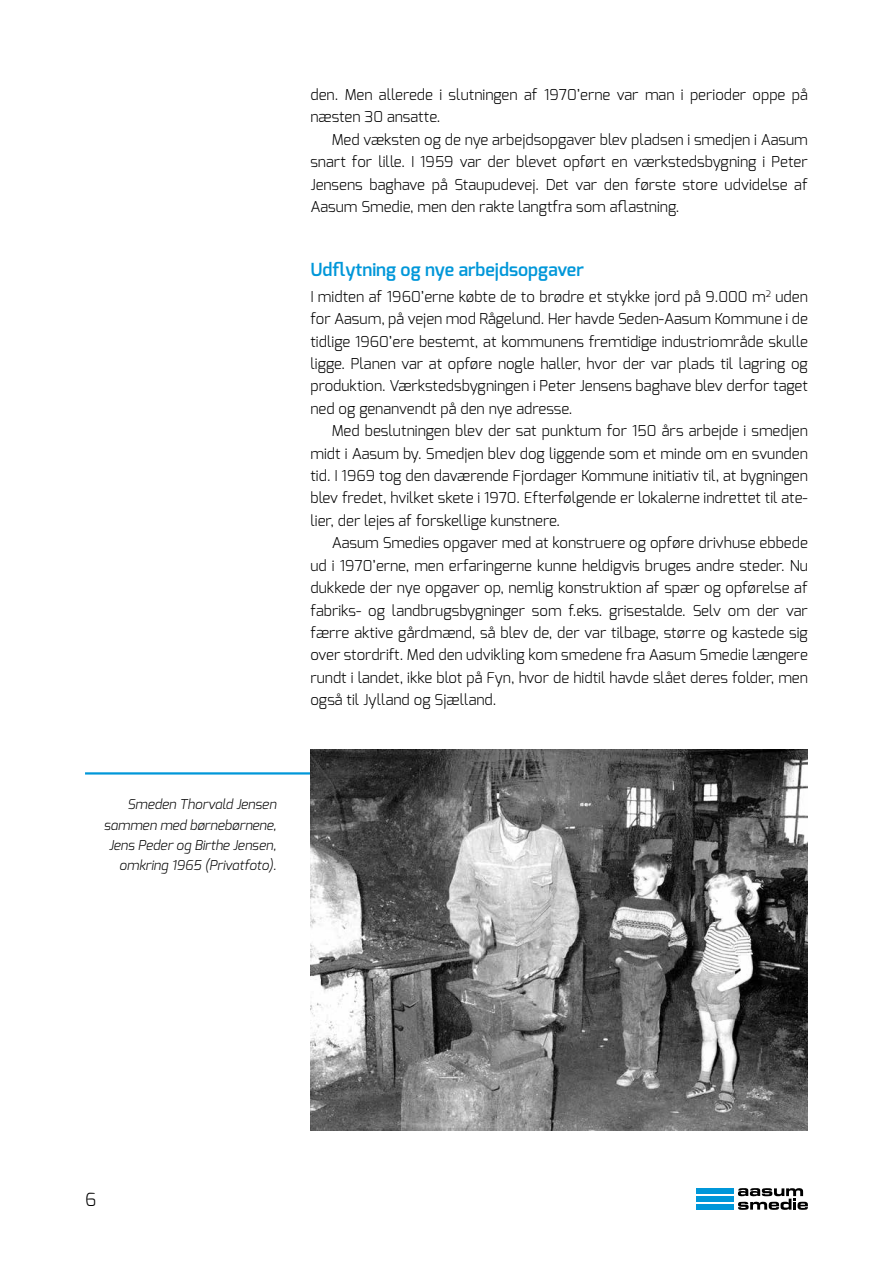
<style>
.page{position:relative;width:893px;height:1263px;background:#fff}
.page>*{position:absolute;margin:0;border:0;box-sizing:border-box;transform-origin:0 0}
.t1{font:600 18px "Exo";color:#0097d9}
.t2{font:300 18px "Exo";color:#000}
.t3{font:300 15px/22.4px "Exo";color:#000;text-align:justify}
.t4{font:italic 300 13.5px/20.2px "Exo";color:#000;text-align:right}
</style>
<div class="page">
<div style="left:696px;top:1196px;width:37px;height:6px;background:#0097d9"></div>
<div style="left:696px;top:1204px;width:37px;height:6px;background:#0097d9"></div>
<div style="left:696px;top:1188px;width:37px;height:6px;background:#0097d9"></div>
<svg style="left:738px;top:1188px;width:70px;height:22px"></svg>
<hr style="left:85px;top:772px;width:251px;height:2px;background:#0097d9">
<img style="left:310px;top:750px;width:498px;height:381px">
<p class="t3" style="left:310px;top:83px;width:499px">den. Men allerede i slutningen af 1970’erne var man i perioder oppe på næsten 30 ansatte.</p>
<p class="t3" style="left:310px;top:128px;width:499px;text-indent:21px">Med væksten og de nye arbejdsopgaver blev pladsen i smedjen i Aasum snart for lille. I 1959 var der blevet opført en værkstedsbygning i Peter Jensens baghave på Staupudevej. Det var den første store udvidelse af Aasum Smedie, men den rakte langtfra som aflastning.</p>
<p class="t1" style="left:310px;top:258px;width:275px">Udflytning og nye arbejdsopgaver</p>
<p class="t3" style="left:310px;top:285px;width:499px">I midten af 1960’erne købte de to brødre et stykke jord på 9.000 m<sup>2</sup> uden for Aasum, på vejen mod Rågelund. Her havde Seden-Aasum Kommune i de tidlige 1960’ere bestemt, at kommunens fremtidige industriområde skulle ligge. Planen var at opføre nogle haller, hvor der var plads til lagring og produktion. Værkstedsbygningen i Peter Jensens baghave blev derfor taget ned og genanvendt på den nye adresse.</p>
<p class="t3" style="left:310px;top:420px;width:499px;text-indent:21px">Med beslutningen blev der sat punktum for 150 års arbejde i smedjen midt i Aasum by. Smedjen blev dog liggende som et minde om en svunden tid. I 1969 tog den daværende Fjordager Kommune initiativ til, at bygningen blev fredet, hvilket skete i 1970. Efterfølgende er lokalerne indrettet til ate&shy;lier, der lejes af forskellige kunstnere.</p>
<p class="t3" style="left:310px;top:532px;width:499px;text-indent:21px">Aasum Smedies opgaver med at konstruere og opføre drivhuse ebbede ud i 1970’erne, men erfaringerne kunne heldigvis bruges andre steder. Nu dukkede der nye opgaver op, nemlig konstruktion af spær og opførelse af fabriks- og landbrugsbygninger som f.eks. grisestalde. Selv om der var færre aktive gårdmænd, så blev de, der var tilbage, større og kastede sig over stordrift. Med den udvikling kom smedene fra Aasum Smedie længere rundt i landet, ikke blot på Fyn, hvor de hidtil havde slået deres folder, men også til Jylland og Sjælland.</p>
<p class="t4" style="left:104px;top:794px;width:174px">Smeden Thorvald Jensen sammen med børnebørnene,<br>Jens Peder og Birthe Jensen, omkring 1965 (Privatfoto).</p>
<p class="t2" style="left:85px;top:1188px;width:13px">6</p>
</div>
